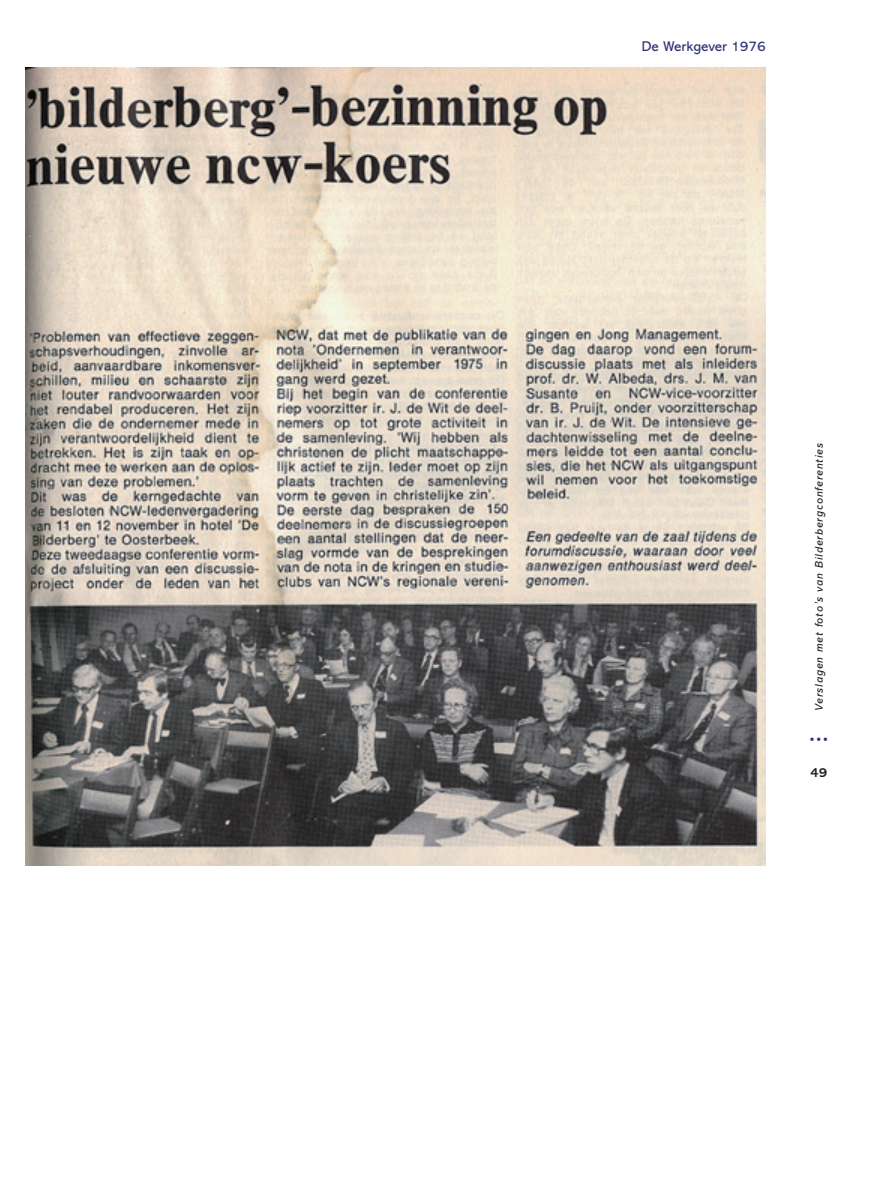
<style>
.page{position:relative;width:872px;height:1191px;background:#fff}
.page>*{position:absolute;margin:0;border:0;box-sizing:border-box;transform-origin:0 0}
.t1{font:14.25px "Abadi MT Std";color:#303276}
.t2{font:700 13.5px "Abadi MT Std";color:#303276}
.t3{font:700 13.5px "Abadi MT Std";color:#231f20}
.t4{font:italic 11.25px "Abadi MT Std";letter-spacing:.08em;color:#231f20}
</style>
<div class="page">
<img style="left:26px;top:67px;width:739px;height:798px">
<p class="t1" style="left:642px;top:38px;width:125px">De Werkgever 1976</p>
<p class="t4" style="left:812px;top:711px;width:269px;rotate:-90deg">Verslagen met foto’s van Bilderbergconferenties</p>
<p class="t2" style="left:809px;top:732px;width:20px">•••</p>
<p class="t3" style="left:810px;top:765px;width:19px">49</p>
</div>
